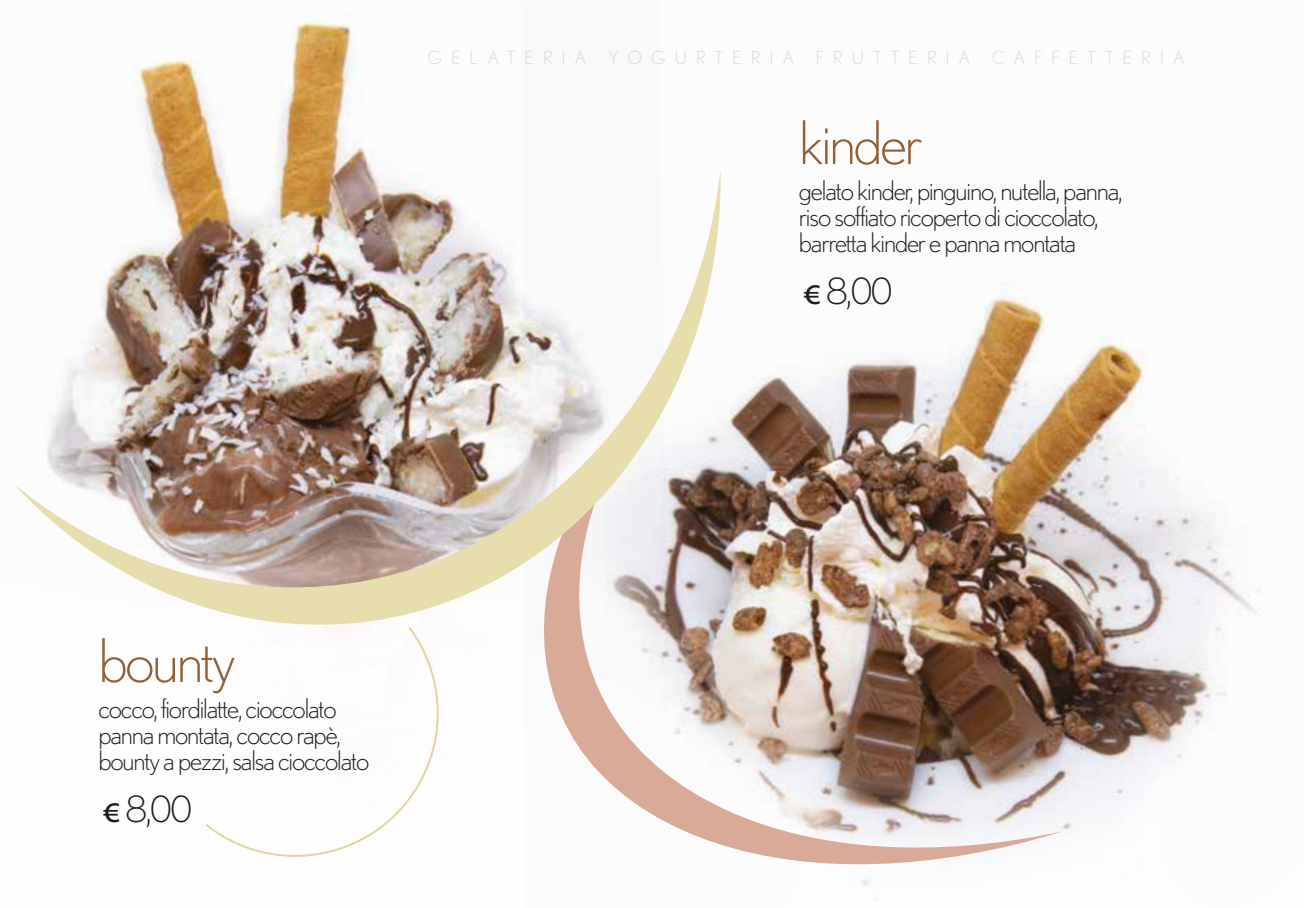
<style>
.page{position:relative;width:1304px;height:908px;background:#fff}
.page>*{position:absolute;margin:0;border:0;box-sizing:border-box;transform-origin:0 0}
.t1{font:300 60px "Nobel";letter-spacing:-.04em;color:#936037}
.t2{font:300 36px "Nobel";color:#1d1d1b}
.t3{font:300 27px/26px "Nobel";letter-spacing:-.04em;color:#1d1d1b}
.t4{font:300 18px "Nobel";letter-spacing:.51em;color:#dcd7d4}
.s1{font-family:"Myriad Pro";font-weight:400}
</style>
<div class="page">
<img style="left:132px;top:13px;width:254px;height:156px">
<svg style="left:205px;top:636px;width:234px;height:221px"></svg>
<img style="left:753px;top:290px;width:508px;height:596px">
<img style="left:544px;top:384px;width:518px;height:490px">
<img style="left:14px;top:169px;width:707px;height:467px">
<p class="t4" style="left:427px;top:47px;width:758px">GELATERIA YOGURTERIA FRUTTERIA CAFFETTERIA</p>
<h1 class="t1" style="left:799px;top:108px;width:125px">kinder</h1>
<p class="t3" style="left:799px;top:177px;width:325px">gelato kinder, pinguino, nutella, panna, riso soffiato ricoperto di cioccolato, barretta kinder e panna montata</p>
<h2 class="t2" style="left:803px;top:270px;width:91px"><span class="s1">€</span> 8,00</h2>
<h1 class="t1" style="left:98px;top:625px;width:139px">bounty</h1>
<p class="t3" style="left:98px;top:694px;width:272px">cocco, fiordilatte, cioccolato panna montata, cocco rapè, bounty a pezzi, salsa cioccolato</p>
<h2 class="t2" style="left:102px;top:788px;width:91px"><span class="s1">€</span> 8,00</h2>
</div>
